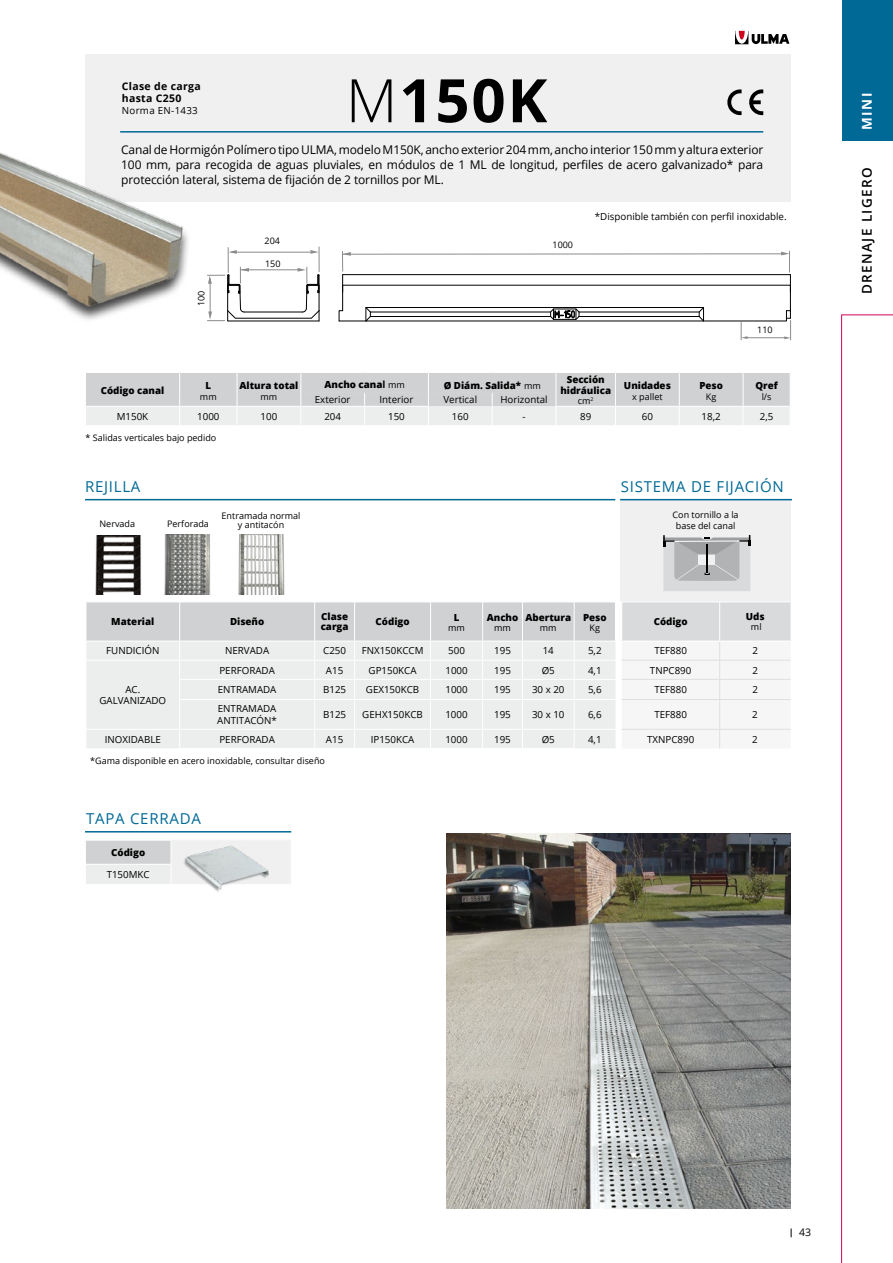
<style>
.page{position:relative;width:893px;height:1263px;background:#fff}
.page>*{position:absolute;margin:0;border:0;box-sizing:border-box;transform-origin:0 0}
.t1{font:700 60px "Open Sans";color:#000}
.t2{font:15px "Open Sans";letter-spacing:.05em;color:#006996}
.t3{font:600 13.5px "Open Sans";letter-spacing:.1em;color:#000}
.t4{font:700 13.5px "Open Sans";color:#fff}
.t5{font:12px/15px "Open Sans";letter-spacing:-.01em;color:#000;text-align:justify}
.t6{font:700 10.5px/12px "Open Sans";letter-spacing:.03em;color:#000}
.t7{font:10.5px "Open Sans";color:#000}
.t8{font:9.75px/10.5px "Open Sans";color:#000;text-align:center}
.t9{font:800 9.75px/10.5px "Open Sans";color:#000}
.t10{font:9.75px "Open Sans";letter-spacing:.03em;color:#000}
.t11{font:9px/9px "Open Sans";color:#000;text-align:center}
.s1{font-weight:300}
.s2{font-weight:700}
.s3{font-weight:400;font-size:9px}
.s4{color:#fff}
</style>
<div class="page">
<div style="left:85px;top:54px;width:706px;height:148px;background:#f0f0f1"></div>
<svg style="left:749px;top:89px;width:14px;height:27px"></svg>
<svg style="left:727px;top:89px;width:14px;height:26px"></svg>
<hr style="left:120px;top:131px;width:643px;height:2px;background:#006996">
<svg style="left:735px;top:31px;width:54px;height:13px"></svg>
<div style="left:842px;top:0;width:51px;height:140px;background:#006996"></div>
<hr style="left:842px;top:315px;width:51px;height:1px;background:#d50057">
<hr style="left:841px;top:315px;width:1px;height:948px;background:#d50057">
<img style="left:0;top:152px;width:188px;height:168px">
<img style="left:446px;top:834px;width:345px;height:375px">
<div style="left:621px;top:500px;width:170px;height:102px;background:#f0f0f1"></div>
<svg style="left:86px;top:602px;width:704px;height:147px"></svg>
<hr style="left:622px;top:641px;width:98px;height:1px;background:#fff">
<hr style="left:720px;top:641px;width:70px;height:1px;background:#fff">
<svg style="left:338px;top:251px;width:453px;height:89px"></svg>
<svg style="left:207px;top:247px;width:113px;height:75px"></svg>
<img style="left:164px;top:535px;width:46px;height:59px">
<img style="left:238px;top:535px;width:47px;height:59px">
<svg style="left:663px;top:535px;width:87px;height:56px;background:#bdbebf"></svg>
<hr style="left:85px;top:831px;width:206px;height:1px;background:#006996">
<div style="left:85px;top:840px;width:86px;height:24px;background:#d0d1d2"></div>
<div style="left:171px;top:840px;width:119px;height:44px;background:#f0f0f1"></div>
<div style="left:85px;top:864px;width:86px;height:20px;background:#eceded"></div>
<hr style="left:171px;top:840px;width:119px;height:1px;background:#f4f5f5">
<svg style="left:290px;top:840px;width:1px;height:44px"></svg>
<hr style="left:85px;top:840px;width:86px;height:1px;background:#fff">
<hr style="left:85px;top:864px;width:86px;height:1px;background:#fff">
<svg style="left:85px;top:841px;width:1px;height:43px"></svg>
<img style="left:184px;top:845px;width:85px;height:47px">
<hr style="left:85px;top:499px;width:530px;height:1px;background:#006996">
<hr style="left:620px;top:499px;width:172px;height:1px;background:#006996">
<img style="left:95px;top:535px;width:46px;height:59px">
<svg style="left:86px;top:372px;width:704px;height:53px;background:#dbdcdd"></svg>
<p class="t6" style="left:122px;top:80px;width:80px">Clase de carga hasta C250</p>
<p class="t10" style="left:122px;top:104px;width:77px">Norma EN-1433</p>
<h1 class="t1" style="left:346px;top:58px;width:203px"><span class="s1">M</span>150K</h1>
<p class="t5" style="left:121px;top:142px;width:644px">Canal de Hormigón Polímero tipo ULMA, modelo M150K, ancho exterior 204 mm, ancho interior 150 mm y altura exterior 100 mm, para recogida de aguas pluviales, en módulos de 1 ML de longitud, perfiles de acero galvanizado* para protección lateral, sistema de fijación de 2 tornillos por ML.</p>
<p class="t9" style="left:101px;top:384px;width:65px">Código canal</p>
<p class="t11" style="left:196px;top:306px;width:17px;rotate:-90deg">100</p>
<p class="t9" style="left:206px;top:380px;width:7px">L</p>
<p class="t11" style="left:200px;top:391px;width:18px">mm</p>
<p class="t11" style="left:265px;top:236px;width:17px">204</p>
<p class="t11" style="left:265px;top:259px;width:17px">150</p>
<p class="t11" style="left:552px;top:240px;width:22px">1000</p>
<p class="t8" style="left:595px;top:211px;width:193px">*Disponible también con perfil inoxidable.</p>
<p class="t9" style="left:240px;top:380px;width:60px">Altura total</p>
<p class="t11" style="left:261px;top:391px;width:18px">mm</p>
<p class="t9" style="left:324px;top:379px;width:82px">Ancho cana<span class="s2">l</span> <span class="s3">mm</span></p>
<p class="t9" style="left:444px;top:379px;width:99px">Ø Diám. Salida* <span class="s3">mm</span></p>
<p class="t9" style="left:560px;top:374px;width:52px;text-align:center">Sección hidráulica</p>
<p class="t11" style="left:578px;top:396px;width:17px">cm<sup>2</sup></p>
<p class="t8" style="left:315px;top:393px;width:37px">Exterior</p>
<p class="t8" style="left:380px;top:393px;width:35px">Interior</p>
<p class="t8" style="left:443px;top:393px;width:35px">Vertical</p>
<p class="t8" style="left:500px;top:393px;width:49px">Horizontal</p>
<p class="t9" style="left:624px;top:380px;width:48px">Unidades</p>
<p class="t11" style="left:632px;top:391px;width:32px">x pallet</p>
<p class="t9" style="left:699px;top:380px;width:25px">Peso</p>
<p class="t11" style="left:706px;top:391px;width:12px">Kg</p>
<p class="t11" style="left:757px;top:325px;width:17px">110</p>
<p class="t9" style="left:755px;top:380px;width:24px">Qref</p>
<p class="t11" style="left:762px;top:391px;width:11px">l/s</p>
<p class="t8" style="left:117px;top:411px;width:33px">M150K</p>
<p class="t8" style="left:197px;top:411px;width:24px">1000</p>
<p class="t8" style="left:261px;top:411px;width:18px">100</p>
<p class="t8" style="left:324px;top:411px;width:18px">204</p>
<p class="t8" style="left:388px;top:411px;width:18px">150</p>
<p class="t8" style="left:452px;top:411px;width:18px">160</p>
<p class="t8" style="left:522px;top:411px;width:5px">-</p>
<p class="t8" style="left:580px;top:411px;width:13px">89</p>
<p class="t8" style="left:642px;top:411px;width:13px">60</p>
<p class="t8" style="left:702px;top:411px;width:21px">18,2</p>
<p class="t8" style="left:760px;top:411px;width:15px">2,5</p>
<p class="t11" style="left:86px;top:433px;width:149px">* Salidas verticales bajo pedido <span class="s4">STE</span></p>
<h2 class="t2" style="left:85px;top:476px;width:57px">REJILLA</h2>
<h2 class="t2" style="left:621px;top:476px;width:164px">SISTEMA DE FIJACIÓN</h2>
<p class="t11" style="left:99px;top:519px;width:37px">Nervada</p>
<p class="t11" style="left:673px;top:509px;width:68px;line-height:10.5px">Con tornillo a la base del canal</p>
<p class="t11" style="left:167px;top:519px;width:43px">Perforada</p>
<p class="t11" style="left:222px;top:511px;width:80px">Entramada normal y antitacón</p>
<p class="t9" style="left:111px;top:616px;width:44px">Material</p>
<p class="t9" style="left:230px;top:616px;width:36px">Diseño</p>
<p class="t9" style="left:321px;top:611px;width:29px">Clase carga</p>
<p class="t9" style="left:375px;top:616px;width:36px">Código</p>
<p class="t9" style="left:454px;top:611px;width:7px">L</p>
<p class="t11" style="left:448px;top:623px;width:18px">mm</p>
<p class="t9" style="left:487px;top:611px;width:33px">Ancho</p>
<p class="t11" style="left:494px;top:623px;width:18px">mm</p>
<p class="t9" style="left:525px;top:611px;width:47px">Abertura</p>
<p class="t11" style="left:540px;top:623px;width:18px">mm</p>
<p class="t9" style="left:583px;top:611px;width:25px">Peso</p>
<p class="t11" style="left:590px;top:623px;width:12px">Kg</p>
<p class="t9" style="left:654px;top:616px;width:36px">Código</p>
<p class="t9" style="left:746px;top:611px;width:20px">Uds</p>
<p class="t11" style="left:751px;top:622px;width:12px">ml</p>
<p class="t8" style="left:106px;top:645px;width:55px">FUNDICIÓN</p>
<p class="t8" style="left:225px;top:645px;width:46px">NERVADA</p>
<p class="t8" style="left:323px;top:645px;width:24px">C250</p>
<p class="t8" style="left:362px;top:645px;width:63px">FNX150KCCM</p>
<p class="t8" style="left:448px;top:645px;width:18px">500</p>
<p class="t8" style="left:494px;top:645px;width:18px">195</p>
<p class="t8" style="left:543px;top:645px;width:13px">14</p>
<p class="t8" style="left:588px;top:645px;width:15px">5,2</p>
<p class="t8" style="left:654px;top:645px;width:34px">TEF880</p>
<p class="t8" style="left:752px;top:645px;width:7px">2</p>
<p class="t8" style="left:99px;top:684px;width:68px">AC.<br>GALVANIZADO</p>
<p class="t8" style="left:219px;top:664px;width:57px">PERFORADA</p>
<p class="t8" style="left:326px;top:664px;width:19px">A15</p>
<p class="t8" style="left:369px;top:664px;width:50px">GP150KCA</p>
<p class="t8" style="left:445px;top:664px;width:24px">1000</p>
<p class="t8" style="left:494px;top:664px;width:18px">195</p>
<p class="t8" style="left:542px;top:664px;width:15px">Ø5</p>
<p class="t8" style="left:588px;top:664px;width:15px">4,1</p>
<p class="t8" style="left:650px;top:664px;width:43px">TNPC890</p>
<p class="t8" style="left:752px;top:664px;width:7px">2</p>
<p class="t8" style="left:218px;top:684px;width:60px">ENTRAMADA</p>
<p class="t8" style="left:323px;top:684px;width:25px">B125</p>
<p class="t8" style="left:366px;top:684px;width:55px">GEX150KCB</p>
<p class="t8" style="left:445px;top:684px;width:24px">1000</p>
<p class="t8" style="left:494px;top:684px;width:18px">195</p>
<p class="t8" style="left:532px;top:684px;width:34px">30 x 20</p>
<p class="t8" style="left:588px;top:684px;width:15px">5,6</p>
<p class="t8" style="left:654px;top:684px;width:34px">TEF880</p>
<p class="t8" style="left:752px;top:684px;width:7px">2</p>
<p class="t8" style="left:217px;top:702px;width:61px;line-height:12px;text-align:left">ENTRAMADA<br>ANTITACÓN*</p>
<p class="t8" style="left:323px;top:709px;width:25px">B125</p>
<p class="t8" style="left:362px;top:709px;width:62px">GEHX150KCB</p>
<p class="t8" style="left:445px;top:709px;width:24px">1000</p>
<p class="t8" style="left:494px;top:709px;width:18px">195</p>
<p class="t8" style="left:532px;top:709px;width:34px">30 x 10</p>
<p class="t8" style="left:588px;top:709px;width:15px">6,6</p>
<p class="t8" style="left:654px;top:709px;width:34px">TEF880</p>
<p class="t8" style="left:752px;top:709px;width:7px">2</p>
<p class="t8" style="left:105px;top:733px;width:58px">INOXIDABLE</p>
<p class="t8" style="left:219px;top:733px;width:57px">PERFORADA</p>
<p class="t8" style="left:326px;top:733px;width:19px">A15</p>
<p class="t8" style="left:371px;top:733px;width:45px">IP150KCA</p>
<p class="t8" style="left:445px;top:733px;width:24px">1000</p>
<p class="t8" style="left:494px;top:733px;width:18px">195</p>
<p class="t8" style="left:542px;top:733px;width:15px">Ø5</p>
<p class="t8" style="left:588px;top:733px;width:15px">4,1</p>
<p class="t8" style="left:647px;top:733px;width:49px">TXNPC890</p>
<p class="t8" style="left:752px;top:733px;width:7px">2</p>
<p class="t11" style="left:90px;top:756px;width:236px">*Gama disponible en acero inoxidable, consultar diseño</p>
<h2 class="t2" style="left:86px;top:808px;width:116px">TAPA CERRADA</h2>
<p class="t9" style="left:111px;top:847px;width:36px">Código</p>
<p class="t8" style="left:107px;top:869px;width:45px">T150MKC</p>
<h3 class="t4" style="left:857px;top:130px;width:38px;rotate:-90deg">MINI</h3>
<h3 class="t3" style="left:858px;top:294px;width:128px;rotate:-90deg">DRENAJE LIGERO</h3>
<p class="t7" style="left:799px;top:1225px;width:14px">43</p>
</div>
